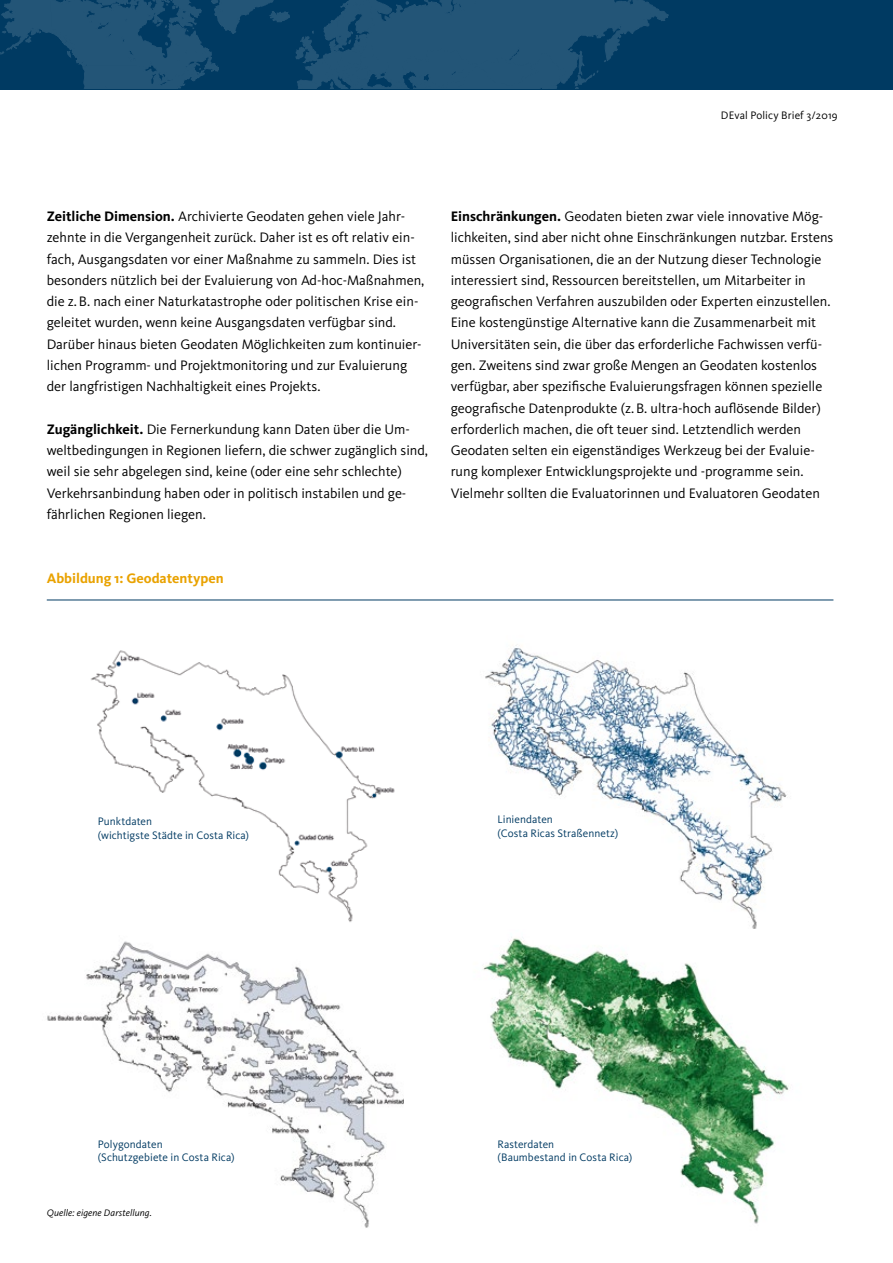
<style>
.page{position:relative;width:893px;height:1263px;background:#fff}
.page>*{position:absolute;margin:0;border:0;box-sizing:border-box;transform-origin:0 0}
.t1{font:14.25px/21.3px "Kievit OT";color:#000}
.t2{font:700 14.25px "Kievit OT";color:#e9a200}
.t3{font:11.25px/13.8px "Kievit OT";letter-spacing:.005em;color:#003a62}
.t4{font:11.25px "Kievit OT";letter-spacing:.01em;color:#000}
.t5{font:italic 9.75px "Kievit OT";letter-spacing:.01em;color:#000}
.s1{font-weight:700}
</style>
<div class="page">
<div style="left:0;top:0;width:893px;height:90px;background:#003a62"></div>
<svg style="left:0;top:0;width:669px;height:89px"></svg>
<img style="left:91px;top:650px;width:304px;height:272px">
<img style="left:485px;top:645px;width:302px;height:284px">
<img style="left:47px;top:941px;width:357px;height:287px">
<img style="left:483px;top:938px;width:306px;height:286px">
<hr style="left:47px;top:600px;width:786px;height:1px;background:#003a62">
<p class="t4" style="left:721px;top:109px;width:118px">DEval Policy Brief 3/2019</p>
<p class="t1" style="left:47px;top:206px;width:379px"><span class="s1">Zeitliche Dimension.</span> Archivierte Geodaten gehen viele Jahr&shy;zehnte in die Vergangenheit zurück. Daher ist es oft relativ ein&shy;fach, Ausgangsdaten vor einer Maßnahme zu sammeln. Dies ist besonders nützlich bei der Evaluierung von Ad-hoc-Maßnahmen, die z.B. nach einer Naturkatastrophe oder politischen Krise ein&shy;geleitet wurden, wenn keine Ausgangsdaten verfügbar sind.<br>Darüber hinaus bieten Geodaten Möglichkeiten zum kontinuier&shy;lichen Programm- und Projektmonitoring und zur Evaluierung der langfristigen Nachhaltigkeit eines Projekts.</p>
<p class="t1" style="left:47px;top:419px;width:383px"><span class="s1">Zugänglichkeit.</span> Die Fernerkundung kann Daten über die Um&shy;weltbedingungen in Regionen liefern, die schwer zugänglich sind, weil sie sehr abgelegen sind, keine (oder eine sehr schlechte)<br>Verkehrsanbindung haben oder in politisch instabilen und ge&shy;fährlichen Regionen liegen.</p>
<p class="t2" style="left:47px;top:569px;width:178px">Abbildung 1: Geodatentypen</p>
<p class="t1" style="left:451px;top:206px;width:384px"><span class="s1">Einschränkungen.</span> Geodaten bieten zwar viele innovative Mög&shy;lichkeiten, sind aber nicht ohne Einschränkungen nutzbar. Erstens müssen Organisationen, die an der Nutzung dieser Technologie interessiert sind, Ressourcen bereitstellen, um Mitarbeiter in geografischen Verfahren auszubilden oder Experten einzustellen.<br>Eine kostengünstige Alternative kann die Zusammenarbeit mit Universitäten sein, die über das erforderliche Fachwissen verfü&shy;gen. Zweitens sind zwar große Mengen an Geodaten kostenlos verfügbar, aber spezifische Evaluierungsfragen können spezielle geografische Datenprodukte (z.B. ultra-hoch auflösende Bilder) erforderlich machen, die oft teuer sind. Letztendlich werden Geodaten selten ein eigenständiges Werkzeug bei der Evaluie&shy;rung komplexer Entwicklungsprojekte und -programme sein.<br>Vielmehr sollten die Evaluatorinnen und Evaluatoren Geodaten</p>
<p class="t3" style="left:98px;top:814px;width:153px">Punktdaten<br>(wichtigste Städte in Costa Rica)</p>
<p class="t3" style="left:497px;top:812px;width:122px">Liniendaten<br>(Costa Ricas Straßennetz)</p>
<p class="t3" style="left:98px;top:1137px;width:138px">Polygondaten (Schutzgebiete in Costa Rica)</p>
<p class="t3" style="left:497px;top:1137px;width:136px">Rasterdaten<br>(Baumbestand in Costa Rica)</p>
<p class="t5" style="left:47px;top:1206px;width:107px">Quelle: eigene Darstellung.</p>
</div>
